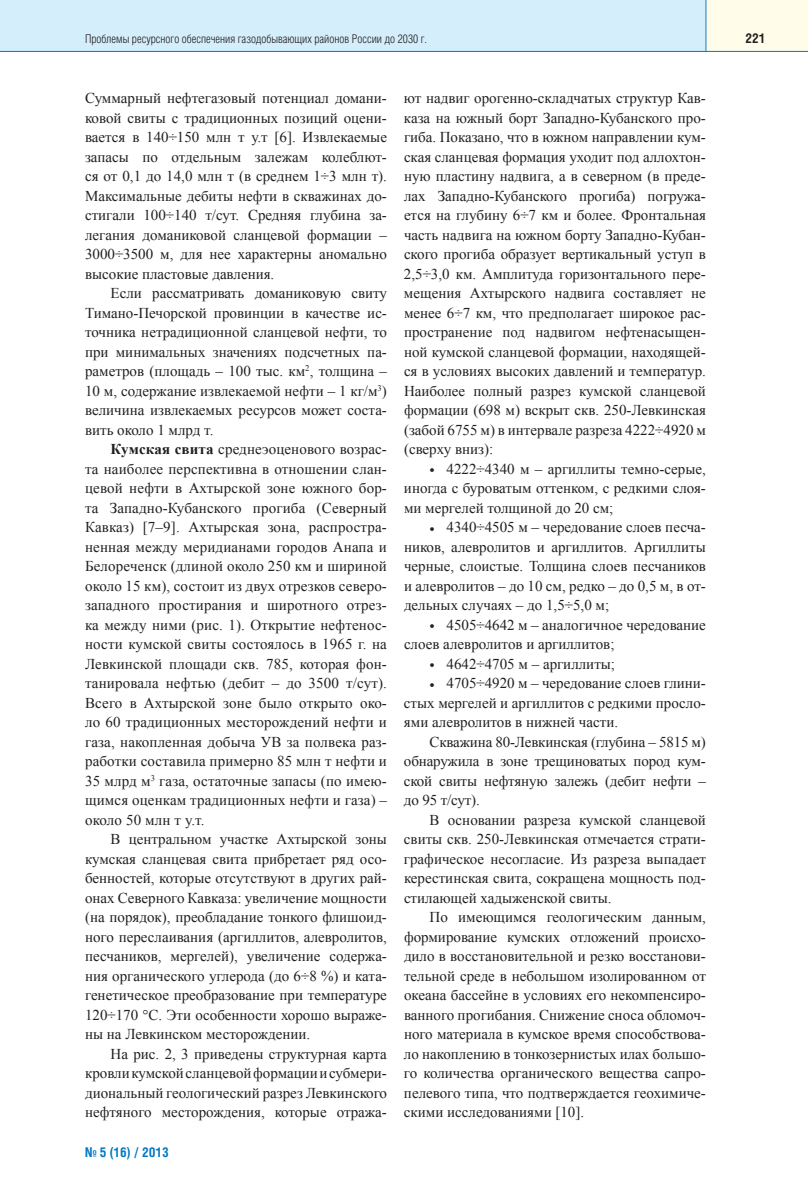
<style>
.page{position:relative;width:808px;height:1191px;background:#fff}
.page>*{position:absolute;margin:0;border:0;box-sizing:border-box;transform-origin:0 0}
.t1{font:15px/19.5px "Times New Roman";color:#231f20;text-align:justify}
.t2{font:700 13.5px "Helios Cond";color:#0079c2}
.t3{font:700 13.5px "Helios Cond";color:#231f20}
.t4{font:300 12px "Helios Cond";color:#231f20}
.s1{font-weight:700}
</style>
<div class="page">
<div style="left:0;top:0;width:706px;height:51px;background:#d4effb"></div>
<div style="left:706px;top:0;width:102px;height:51px;background:#fffde9"></div>
<hr style="left:0;top:51px;width:808px;height:1px;background:#0079c2">
<hr style="left:705px;top:0;width:1px;height:51px;background:#0079c2">
<p class="t4" style="left:85px;top:34px;width:344px">Проблемы ресурсного обеспечения газодобывающих районов России до 2030 г.</p>
<p class="t3" style="left:745px;top:33px;width:22px">221</p>
<p class="t1" style="left:85px;top:88px;width:303px">Суммарный нефтегазовый потенциал домани&shy;ковой свиты с традиционных позиций оцени&shy;вается в 140÷150 млн т у.т [6]. Извлекаемые запасы по отдельным залежам колеблют&shy;ся от 0,1 до 14,0 млн т (в среднем 1÷3 млн т).<br>Максимальные дебиты нефти в скважинах до&shy;стигали 100÷140 т/сут. Средняя глубина за&shy;легания доманиковой сланцевой формации – 3000÷3500 м, для нее характерны аномально высокие пластовые давления.</p>
<p class="t1" style="left:85px;top:283px;width:303px;text-indent:26px">Если рассматривать доманиковую свиту Тимано-Печорской провинции в качестве ис&shy;точника нетрадиционной сланцевой нефти, то при минимальных значениях подсчетных па&shy;раметров (площадь – 100 тыс. км<sup>2</sup>, толщина – 10 м, содержание извлекаемой нефти – 1 кг/м<sup>3</sup>) величина извлекаемых ресурсов может соста&shy;вить около 1 млрд т.</p>
<p class="t1" style="left:85px;top:439px;width:303px;text-indent:26px"><span class="s1">Кумская свита</span> среднеэоценового возрас&shy;та наиболее перспективна в отношении слан&shy;цевой нефти в Ахтырской зоне южного бор&shy;та Западно-Кубанского прогиба (Северный Кавказ) [7–9]. Ахтырская зона, распростра&shy;ненная между меридианами городов Анапа и Белореченск (длиной около 250 км и шириной около 15 км), состоит из двух отрезков северо&shy;западного простирания и широтного отрез&shy;ка между ними (рис. 1). Открытие нефтенос&shy;ности кумской свиты состоялось в 1965 г. на Левкинской площади скв. 785, которая фон&shy;танировала нефтью (дебит – до 3500 т/сут).<br>Всего в Ахтырской зоне было открыто око&shy;ло 60 традиционных месторождений нефти и газа, накопленная добыча УВ за полвека раз&shy;работки составила примерно 85 млн т нефти и 35 млрд м<sup>3</sup> газа, остаточные запасы (по имею&shy;щимся оценкам традиционных нефти и газа) – около 50 млн т у.т.</p>
<p class="t1" style="left:85px;top:829px;width:303px;text-indent:26px">В центральном участке Ахтырской зоны кумская сланцевая свита прибретает ряд осо&shy;бенностей, которые отсутствуют в других рай&shy;онах Северного Кавказа: увеличение мощности (на порядок), преобладание тонкого флишоид&shy;ного переслаивания (аргиллитов, алевролитов, песчаников, мергелей), увеличение содержа&shy;ния органического углерода (до 6÷8 %) и ката&shy;генетическое преобразование при температуре 120÷170 С. Эти особенности хорошо выраже&shy;ны на Левкинском месторождении.</p>
<p class="t1" style="left:85px;top:1044px;width:303px;text-indent:26px">На рис. 2, 3 приведены структурная карта кровликумскойсланцевойформацииисубмери&shy;диональный геологический разрез Левкинского нефтяного месторождения, которые отража-</p>
<p class="t2" style="left:85px;top:1147px;width:85px">№ 5 (16) / 2013</p>
<p class="t1" style="left:404px;top:88px;width:303px">ют надвиг орогенно-складчатых структур Кав&shy;каза на южный борт Западно-Кубанского про&shy;гиба. Показано, что в южном направлении кум&shy;ская сланцевая формация уходит под аллохтон&shy;ную пластину надвига, а в северном (в преде&shy;лах Западно-Кубанского прогиба) погружа&shy;ется на глубину 6÷7 км и более. Фронтальная часть надвига на южном борту Западно-Кубан&shy;ского прогиба образует вертикальный уступ в 2,5÷3,0 км. Амплитуда горизонтального пере&shy;мещения Ахтырского надвига составляет не менее 6÷7 км, что предполагает широкое рас&shy;пространение под надвигом нефтенасыщен&shy;ной кумской сланцевой формации, находящей&shy;ся в условиях высоких давлений и температур.<br>Наиболее полный разрез кумской сланцевой формации (698 м) вскрыт скв. 250-Левкинская (забой 6755 м) в интервале разреза 4222÷4920 м (сверху вниз):</p>
<p class="t1" style="left:404px;top:459px;width:303px;text-indent:26px">• 4222÷4340 м – аргиллиты темно-серые, иногда с буроватым оттенком, с редкими слоя&shy;ми мергелей толщиной до 20 см;</p>
<p class="t1" style="left:404px;top:517px;width:303px;text-indent:26px">• 4340÷4505 м – чередование слоев песча&shy;ников, алевролитов и аргиллитов. Аргиллиты черные, слоистые. Толщина слоев песчаников и алевролитов – до 10 см, редко – до 0,5 м, в от&shy;дельных случаях – до 1,5÷5,0 м;</p>
<p class="t1" style="left:404px;top:615px;width:303px;text-indent:26px">• 4505÷4642 м – аналогичное чередование слоев алевролитов и аргиллитов;</p>
<p class="t1" style="left:429px;top:654px;width:187px">• 4642÷4705 м – аргиллиты;</p>
<p class="t1" style="left:404px;top:673px;width:303px;text-indent:26px">• 4705÷4920 м – чередование слоев глини&shy;стых мергелей и аргиллитов с редкими просло&shy;ями алевролитов в нижней части.</p>
<p class="t1" style="left:404px;top:732px;width:303px;text-indent:26px">Скважина 80-Левкинская (глубина – 5815 м) обнаружила в зоне трещиноватых пород кум&shy;ской свиты нефтяную залежь (дебит нефти – до 95 т/сут).</p>
<p class="t1" style="left:404px;top:810px;width:303px;text-indent:26px">В основании разреза кумской сланцевой свиты скв. 250-Левкинская отмечается страти&shy;графическое несогласие. Из разреза выпадает керестинская свита, сокращена мощность под&shy;стилающей хадыженской свиты.</p>
<p class="t1" style="left:404px;top:907px;width:303px;text-indent:26px">По имеющимся геологическим данным, формирование кумских отложений происхо&shy;дило в восстановительной и резко восстанови&shy;тельной среде в небольшом изолированном от океана бассейне в условиях его некомпенсиро&shy;ванного прогибания. Снижение сноса обломоч&shy;ного материала в кумское время способствова&shy;ло накоплению в тонкозернистых илах большо&shy;го количества органического вещества сапро&shy;пелевого типа, что подтверждается геохимиче&shy;скими исследованиями [10].</p>
</div>
